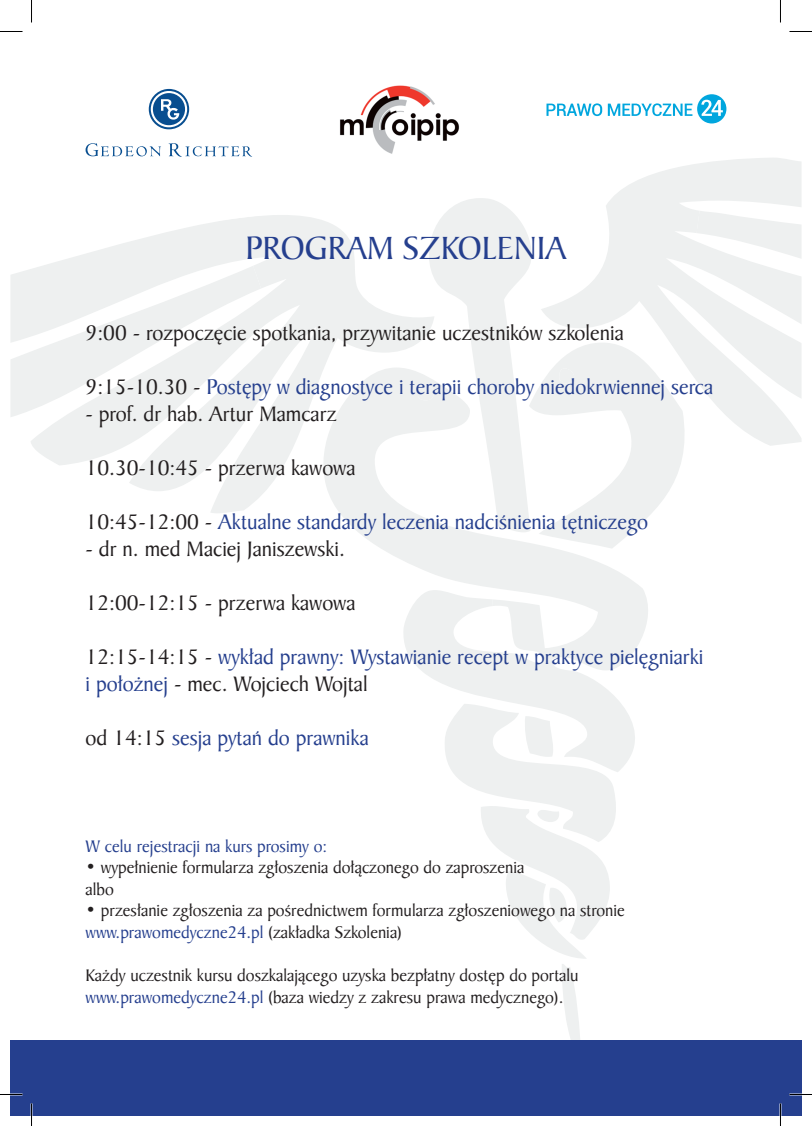
<style>
.page{position:relative;width:812px;height:1126px;background:#fff}
.page>*{position:absolute;margin:0;border:0;box-sizing:border-box;transform-origin:0 0}
.t1{font:34.5px "Baker Signet EU";color:#253f8e}
.t2{font:22.5px/27px "Baker Signet EU";color:#253f8e}
.t3{font:22.5px "Baker Signet EU";color:#231f20}
.t4{font:18px/21.6px "Baker Signet EU";color:#231f20}
.t5{font:18px "Baker Signet EU";color:#253f8e}
.s1{color:#231f20}
.s2{color:#253f8e}
</style>
<div class="page">
<svg style="left:541px;top:158px;width:260px;height:288px;fill:#eef0f0"></svg>
<svg style="left:541px;top:343px;width:153px;height:160px"></svg>
<svg style="left:421px;top:670px;width:214px;height:101px;fill:#eef0f0"></svg>
<svg style="left:434px;top:198px;width:97px;height:170px;fill:#eef0f0"></svg>
<svg style="left:440px;top:704px;width:179px;height:336px"></svg>
<svg style="left:340px;top:368px;width:320px;height:302px;fill:#eef0f0"></svg>
<svg style="left:31px;top:215px;width:403px;height:298px;fill:#eef0f0"></svg>
<svg style="left:11px;top:266px;width:250px;height:151px;fill:#eef0f0"></svg>
<div style="left:10px;top:1040px;width:791px;height:76px;background:#253f8e"></div>
<div style="left:697px;top:94px;width:29px;height:30px;background:#00a6de;border-radius:50%"></div>
<svg style="left:546px;top:103px;width:146px;height:13px"></svg>
<svg style="left:701px;top:100px;width:21px;height:16px"></svg>
<svg style="left:149px;top:89px;width:40px;height:40px"></svg>
<svg style="left:168px;top:143px;width:84px;height:14px"></svg>
<svg style="left:86px;top:143px;width:75px;height:13px"></svg>
<img style="left:340px;top:85px;width:119px;height:69px">
<hr style="left:779px;top:1103px;width:2px;height:23px;background:#fff">
<svg style="left:0;top:31px;width:22px;height:1px"></svg>
<svg style="left:789px;top:31px;width:22px;height:1px"></svg>
<svg style="left:0;top:1094px;width:22px;height:1px"></svg>
<svg style="left:789px;top:1094px;width:22px;height:1px"></svg>
<svg style="left:31px;top:0;width:1px;height:22px"></svg>
<svg style="left:31px;top:1103px;width:1px;height:23px"></svg>
<svg style="left:780px;top:0;width:1px;height:22px"></svg>
<svg style="left:780px;top:1103px;width:1px;height:23px"></svg>
<h1 class="t1" style="left:245px;top:227px;width:322px">PROGRAM SZKOLENIA</h1>
<p class="t3" style="left:86px;top:319px;width:539px">9:00 - rozpoczęcie spotkania, przywitanie uczestników szkolenia</p>
<p class="t2" style="left:86px;top:373px;width:629px"><span class="s1">9:15-10.30 -</span> Postępy w diagnostyce i terapii choroby niedokrwiennej serca</p>
<p class="t3" style="left:86px;top:400px;width:252px">- prof. dr hab. Artur Mamcarz</p>
<p class="t3" style="left:86px;top:454px;width:271px">10.30-10:45 - przerwa kawowa</p>
<p class="t2" style="left:86px;top:508px;width:564px"><span class="s1">10:45-12:00 -</span> Aktualne standardy leczenia nadciśnienia tętniczego</p>
<p class="t3" style="left:86px;top:535px;width:261px">- dr n. med Maciej Janiszewski.</p>
<p class="t3" style="left:86px;top:589px;width:271px">12:00-12:15 - przerwa kawowa</p>
<p class="t2" style="left:86px;top:643px;width:619px"><span class="s1">12:15-14:15 -</span> wykład prawny: Wystawianie recept w praktyce pielęgniarki i położnej <span class="s1">- mec. Wojciech Wojtal</span></p>
<p class="t2" style="left:86px;top:724px;width:285px"><span class="s1">od 14:15</span> sesja pytań do prawnika</p>
<p class="t5" style="left:86px;top:835px;width:243px">W celu rejestracji na kurs prosimy o:</p>
<p class="t4" style="left:86px;top:857px;width:440px">• wypełnienie formularza zgłoszenia dołączonego do zaproszenia albo</p>
<p class="t4" style="left:86px;top:900px;width:540px">• przesłanie zgłoszenia za pośrednictwem formularza zgłoszeniowego na stronie <span class="s2">www.prawomedyczne24.pl</span> (zakładka Szkolenia)</p>
<p class="t4" style="left:86px;top:965px;width:494px">Każdy uczestnik kursu doszkalającego uzyska bezpłatny dostęp do portalu <span class="s2">www.prawomedyczne24.pl</span> (baza wiedzy z zakresu prawa medycznego).</p>
</div>
